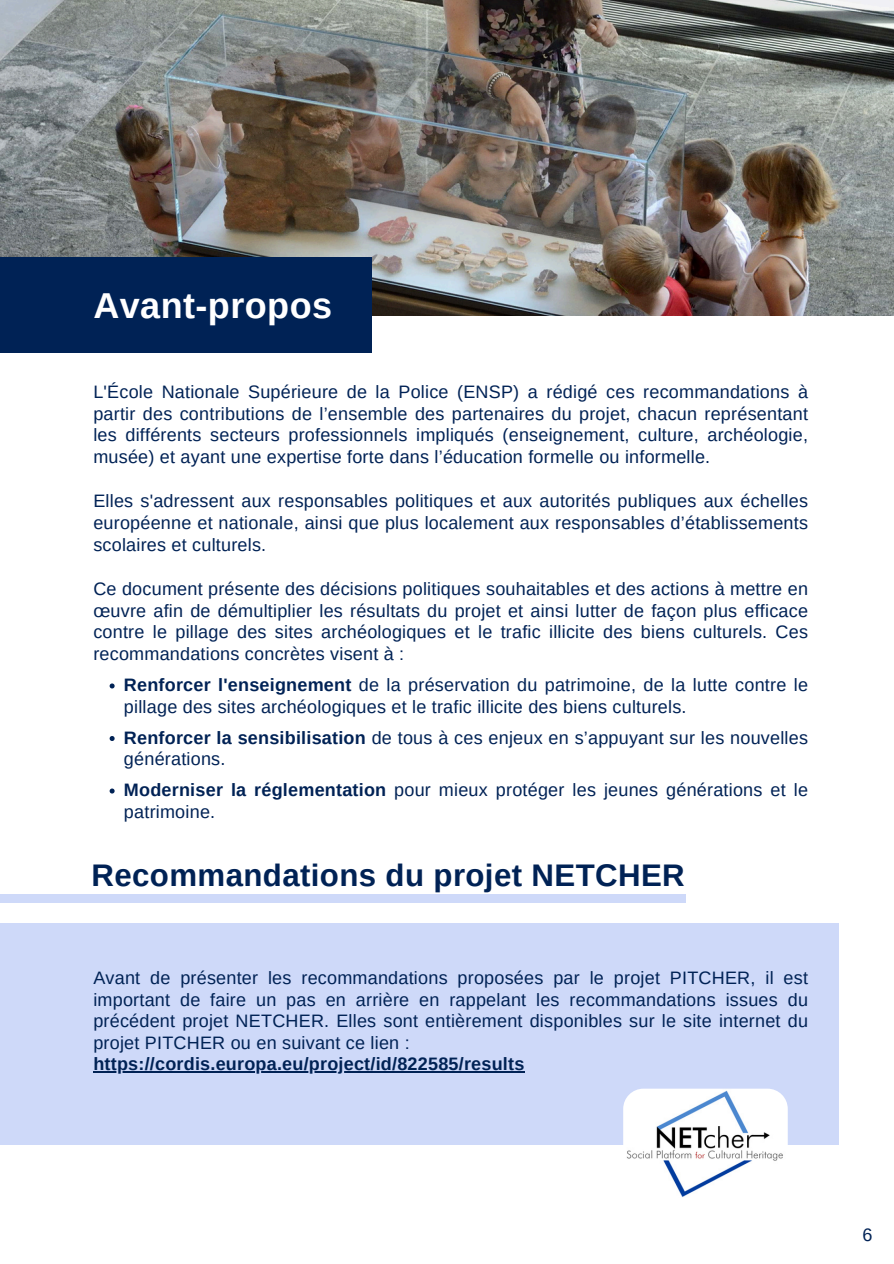
<style>
.page{position:relative;width:894px;height:1264px;background:#fff}
.page>*{position:absolute;margin:0;border:0;box-sizing:border-box;transform-origin:0 0}
.t1{font:700 36px "Arimo";letter-spacing:.015em;color:#fff}
.t2{font:700 31.2px "Arimo";letter-spacing:.01em;color:#025}
.t3{font:18px/21.9px "Arimo";letter-spacing:.01em;color:#025;text-align:justify}
.t4{font:700 18px "Arimo";letter-spacing:.01em;color:#025}
.s1{font-weight:700}
</style>
<div class="page">
<img style="left:0;top:0;width:893px;height:315px">
<div style="left:0;top:257px;width:372px;height:95px;background:#025"></div>
<div style="left:0;top:894px;width:685px;height:9px;background:#ced9f9"></div>
<div style="left:0;top:923px;width:838px;height:222px;background:#ced9f9"></div>
<img style="left:623px;top:1088px;width:164px;height:113px;border-radius:20px">
<svg style="left:110px;top:683px;width:5px;height:5px"></svg>
<svg style="left:110px;top:736px;width:5px;height:5px"></svg>
<svg style="left:110px;top:788px;width:5px;height:5px"></svg>
<hr style="left:93px;top:1071px;width:431px;height:1px;background:#025">
<h2 class="t1" style="left:93px;top:285px;width:240px">Avant-propos</h2>
<p class="t3" style="left:93px;top:380px;width:716px">L'École Nationale Supérieure de la Police (ENSP) a rédigé ces recommandations à partir des contributions de l’ensemble des partenaires du projet, chacun représentant les différents secteurs professionnels impliqués (enseignement, culture, archéologie, musée) et ayant une expertise forte dans l’éducation formelle ou informelle.</p>
<p class="t3" style="left:93px;top:490px;width:716px">Elles s'adressent aux responsables politiques et aux autorités publiques aux échelles européenne et nationale, ainsi que plus localement aux responsables d’établissements scolaires et culturels.</p>
<p class="t3" style="left:93px;top:577px;width:716px">Ce document présente des décisions politiques souhaitables et des actions à mettre en œuvre afin de démultiplier les résultats du projet et ainsi lutter de façon plus efficace contre le pillage des sites archéologiques et le trafic illicite des biens culturels. Ces recommandations concrètes visent à :</p>
<p class="t3" style="left:124px;top:673px;width:685px"><span class="s1">Renforcer l'enseignement</span> de la préservation du patrimoine, de la lutte contre le pillage des sites archéologiques et le trafic illicite des biens culturels.</p>
<p class="t3" style="left:124px;top:726px;width:685px"><span class="s1">Renforcer la sensibilisation</span> de tous à ces enjeux en s’appuyant sur les nouvelles générations.</p>
<p class="t3" style="left:124px;top:778px;width:685px"><span class="s1">Moderniser la réglementation</span> pour mieux protéger les jeunes générations et le patrimoine.</p>
<p class="t2" style="left:91px;top:857px;width:594px">Recommandations du projet NETCHER</p>
<p class="t3" style="left:93px;top:967px;width:716px;line-height:21.3px">Avant de présenter les recommandations proposées par le projet PITCHER, il est important de faire un pas en arrière en rappelant les recommandations issues du précédent projet NETCHER. Elles sont entièrement disponibles sur le site internet du projet PITCHER ou en suivant ce lien :</p>
<p class="t4" style="left:93px;top:1053px;width:432px">https://cordis.europa.eu/project/id/822585/results</p>
<p class="t3" style="left:862px;top:1223px;width:12px">6</p>
</div>
